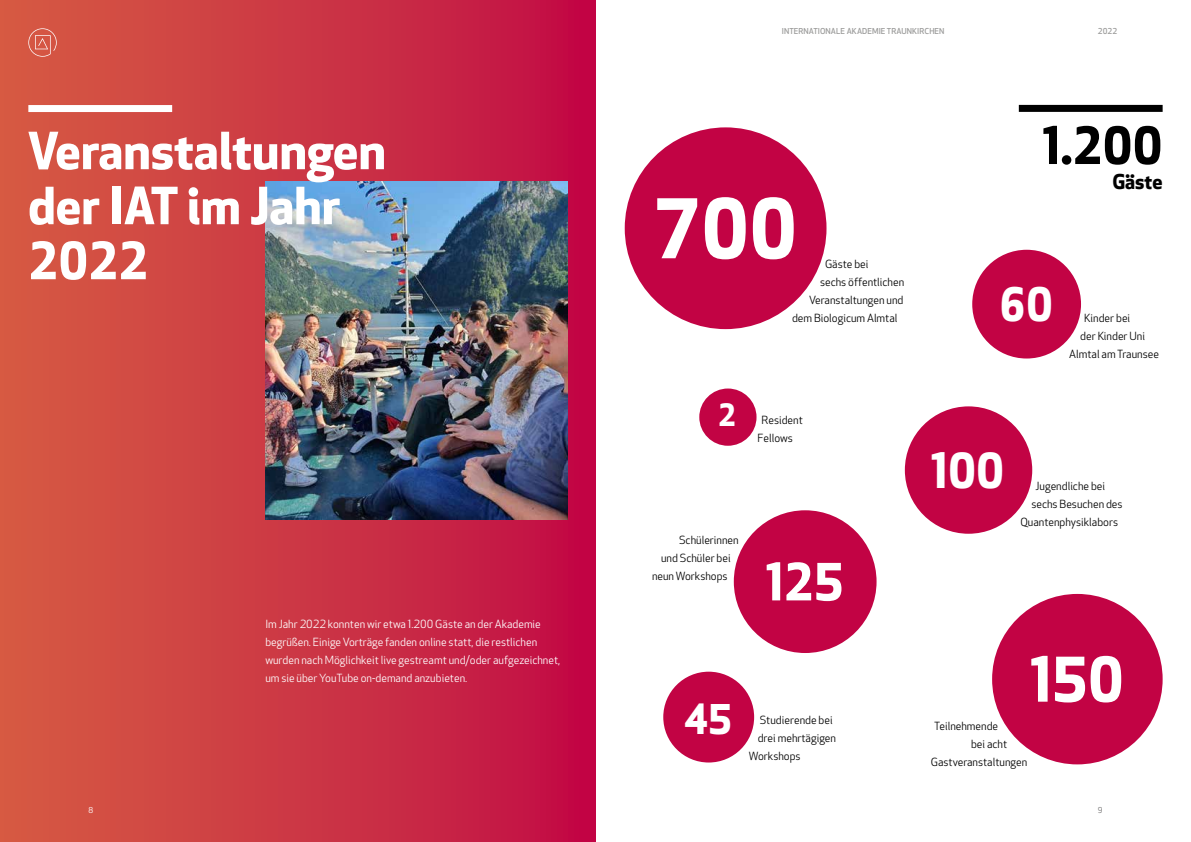
<style>
.page{position:relative;width:1191px;height:842px;background:#fff}
.page>*{position:absolute;margin:0;border:0;box-sizing:border-box;transform-origin:0 0}
.t1{font:700 80px "Apex New";color:#fff}
.t2{font:700 60px "Apex New";color:#fff}
.t3{font:700 50px/55px "Apex New";color:#fff}
.t4{font:700 50px "Apex New";color:#000}
.t5{font:700 47px "Apex New";color:#fff}
.t6{font:700 45px "Apex New";color:#fff}
.t7{font:700 40px "Apex New";color:#fff}
.t8{font:700 30px "Apex New";color:#fff}
.t9{font:700 20px "Apex New";color:#000}
.t10{font:11px/18px "Apex New";color:#000}
.t11{font:11px/18px "Apex New";color:#fff}
.t12{font:500 8px "Apex New";letter-spacing:.01em;color:#9d9d9c}
.t13{font:8px "Apex New";color:#fff}
.t14{font:8px "Apex New";color:#706f6f}
</style>
<div class="page">
<svg style="left:0;top:0;width:595px;height:842px;background:#cc3844"></svg>
<svg style="left:28px;top:28px;width:29px;height:29px"></svg>
<img style="left:265px;top:182px;width:302px;height:337px">
<div style="left:28px;top:105px;width:144px;height:7px;background:#fff"></div>
<div style="left:625px;top:127px;width:201px;height:202px;background:#c20344;border-radius:50%"></div>
<div style="left:992px;top:594px;width:170px;height:170px;background:#c20344;border-radius:50%"></div>
<div style="left:734px;top:510px;width:142px;height:143px;background:#c20344;border-radius:50%"></div>
<div style="left:905px;top:406px;width:127px;height:128px;background:#c20344;border-radius:50%"></div>
<div style="left:972px;top:250px;width:109px;height:108px;background:#c20344;border-radius:50%"></div>
<div style="left:663px;top:672px;width:91px;height:90px;background:#c20344;border-radius:50%"></div>
<div style="left:699px;top:388px;width:57px;height:58px;background:#c20344;border-radius:50%"></div>
<div style="left:1018px;top:105px;width:144px;height:7px;background:#000"></div>
<p class="t12" style="left:782px;top:27px;width:164px">INTERNATIONALE AKADEMIE TRAUNKIRCHEN</p>
<p class="t12" style="left:1097px;top:27px;width:21px">2022</p>
<h3 class="t3" style="left:27px;top:125px;width:360px">Veranstaltungen der IAT im Jahr<br>2022</h3>
<h3 class="t4" style="left:1042px;top:116px;width:121px">1.200</h3>
<h3 class="t9" style="left:1112px;top:170px;width:52px">Gäste</h3>
<h1 class="t1" style="left:653px;top:182px;width:145px">700</h1>
<p class="t10" style="left:825px;top:256px;width:45px">Gäste bei</p>
<p class="t10" style="left:820px;top:274px;width:86px">sechs öffentlichen</p>
<p class="t10" style="left:809px;top:292px;width:96px">Veranstaltungen und</p>
<p class="t10" style="left:792px;top:310px;width:107px">dem Biologicum Almtal</p>
<h3 class="t6" style="left:999px;top:278px;width:55px">60</h3>
<p class="t10" style="left:1084px;top:310px;width:47px">Kinder bei</p>
<p class="t10" style="left:1080px;top:328px;width:66px">der Kinder Uni</p>
<p class="t10" style="left:1069px;top:346px;width:91px">Almtal am Traunsee</p>
<p class="t11" style="left:265px;top:616px;width:296px">Im Jahr 2022 konnten wir etwa 1.200 Gäste an der Akademie begrüßen. Einige Vorträge fanden online statt, die restlichen wurden nach Möglichkeit live gestreamt und/oder aufgezeichnet, um sie über YouTube on-demand anzubieten.</p>
<h3 class="t8" style="left:718px;top:398px;width:19px">2</h3>
<p class="t10" style="left:757px;top:412px;width:47px;text-indent:4px">Resident<br>Fellows</p>
<p class="t10" style="left:679px;top:532px;width:61px">Schülerinnen</p>
<p class="t10" style="left:661px;top:550px;width:71px">und Schüler bei</p>
<p class="t10" style="left:652px;top:568px;width:77px">neun Workshops</p>
<h3 class="t3" style="left:766px;top:556px;width:79px">125</h3>
<h3 class="t7" style="left:684px;top:696px;width:49px">45</h3>
<p class="t10" style="left:759px;top:712px;width:74px">Studierende bei</p>
<p class="t10" style="left:757px;top:730px;width:80px">drei mehrtägigen</p>
<p class="t10" style="left:748px;top:748px;width:53px">Workshops</p>
<h3 class="t5" style="left:931px;top:443px;width:75px">100</h3>
<p class="t10" style="left:1035px;top:478px;width:71px">Jugendliche bei</p>
<p class="t10" style="left:1031px;top:496px;width:93px">sechs Besuchen des</p>
<p class="t10" style="left:1020px;top:514px;width:99px">Quantenphysiklabors</p>
<h2 class="t2" style="left:1030px;top:644px;width:95px">150</h2>
<p class="t10" style="left:934px;top:718px;width:65px">Teilnehmende</p>
<p class="t10" style="left:971px;top:736px;width:38px">bei acht</p>
<p class="t10" style="left:930px;top:754px;width:98px">Gastveranstaltungen</p>
<p class="t13" style="left:88px;top:806px;width:6px">8</p>
<p class="t14" style="left:1097px;top:806px;width:6px">9</p>
</div>
